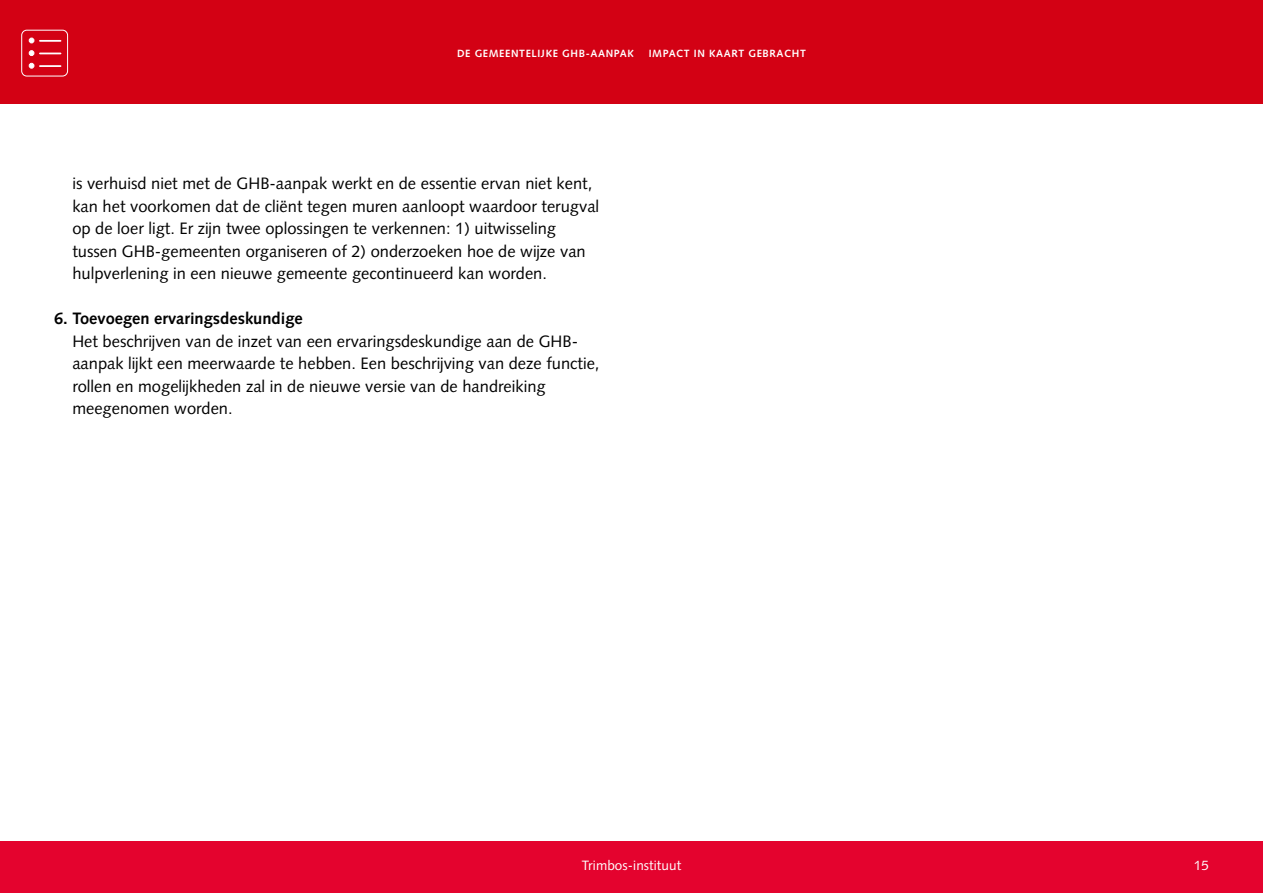
<style>
.page{position:relative;width:1263px;height:893px;background:#fff}
.page>*{position:absolute;margin:0;border:0;box-sizing:border-box;transform-origin:0 0}
.t1{font:16.5px/22.5px "Syntax LT Pro";color:#000}
.t2{font:700 16.5px "Syntax LT Pro";color:#000}
.t3{font:13.5px "Syntax LT Pro";letter-spacing:.005em;color:#fff}
.t4{font:700 10.5px "Syntax LT Pro";letter-spacing:.06em;color:#fff}
</style>
<div class="page">
<div style="left:0;top:0;width:1263px;height:104px;background:#d30114"></div>
<div style="left:0;top:841px;width:1263px;height:52px;background:#e4032e"></div>
<div style="left:21px;top:30px;width:47px;height:47px;border:1px solid #fff;border-radius:5px"></div>
<svg style="left:29px;top:38px;width:5px;height:5px"></svg>
<hr style="left:40px;top:40px;width:21px;height:2px;background:#fff">
<svg style="left:29px;top:50px;width:5px;height:6px"></svg>
<svg style="left:40px;top:53px;width:21px;height:1px"></svg>
<svg style="left:29px;top:63px;width:5px;height:6px"></svg>
<hr style="left:40px;top:65px;width:21px;height:2px;background:#fff">
<p class="t4" style="left:457px;top:47px;width:178px">DE GEMEENTELIJKE GHB-AANPAK</p>
<p class="t4" style="left:649px;top:47px;width:159px">IMPACT IN KAART GEBRACHT</p>
<p class="t1" style="left:72px;top:172px;width:528px">is verhuisd niet met de GHB-aanpak werkt en de essentie ervan niet kent, kan het voorkomen dat de cliënt tegen muren aanloopt waardoor terugval op de loer ligt. Er zijn twee oplossingen te verkennen: 1) uitwisseling tussen GHB-gemeenten organiseren of 2) onderzoeken hoe de wijze van hulpverlening in een nieuwe gemeente gecontinueerd kan worden.</p>
<p class="t2" style="left:54px;top:309px;width:250px">6. Toevoegen ervaringsdeskundige</p>
<p class="t1" style="left:72px;top:330px;width:529px">Het beschrijven van de inzet van een ervaringsdeskundige aan de GHB&shy;aanpak lijkt een meerwaarde te hebben. Een beschrijving van deze functie, rollen en mogelijkheden zal in de nieuwe versie van de handreiking meegenomen worden.</p>
<p class="t3" style="left:582px;top:857px;width:101px">Trimbos-instituut</p>
<p class="t3" style="left:1194px;top:857px;width:17px">15</p>
</div>
